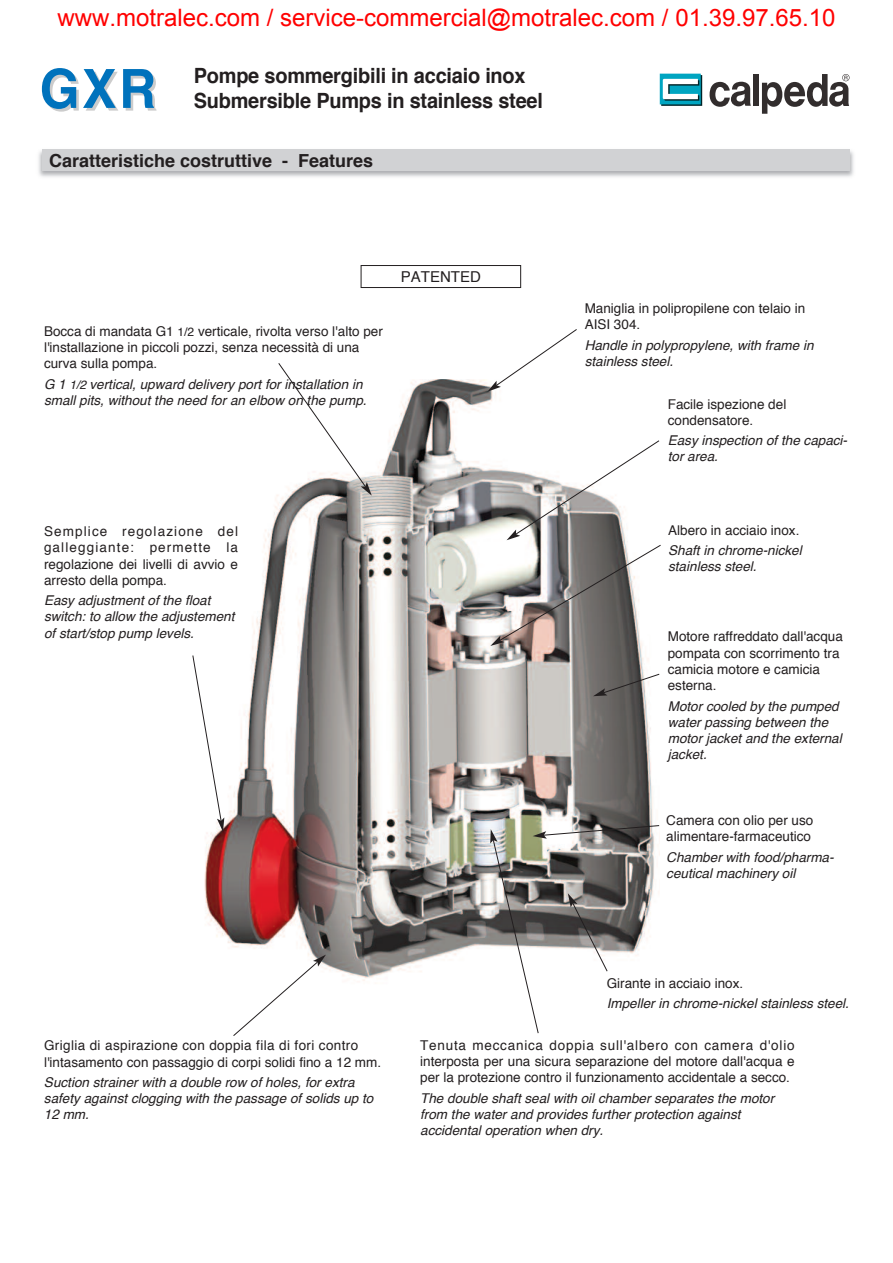
<style>
.page{position:relative;width:893px;height:1263px;background:#fff}
.page>*{position:absolute;margin:0;border:0;box-sizing:border-box;transform-origin:0 0}
.t1{font:700 54px "Helvetica";color:#0072bc;scale:.95 1}
.t2{font:24px "Arial";color:#f00}
.t3{font:700 21px "Helvetica";letter-spacing:-.01em;color:#231f20;scale:.95 1}
.t4{font:700 18px "Helvetica";color:#231f20}
.t5{font:15px "Helvetica";color:#231f20}
.t6{font:italic 13.5px/16.2px "Helvetica";color:#231f20}
.t7{font:13.5px/16.2px "Helvetica";color:#231f20}
.t8{font:13.5px/16.2px "Helvetica";letter-spacing:.03em;color:#231f20}
.s1{font-size:12px}
</style>
<div class="page">
<div style="left:753px;top:74px;width:6px;height:32px;background:#322d2d"></div>
<svg style="left:710px;top:82px;width:41px;height:25px"></svg>
<svg style="left:660px;top:74px;width:42px;height:32px"></svg>
<svg style="left:762px;top:74px;width:87px;height:40px"></svg>
<img style="left:38px;top:149px;width:816px;height:28px">
<div style="left:43px;top:149px;width:807px;height:21px;background:#d1d2d4"></div>
<img style="left:204px;top:380px;width:449px;height:601px">
<svg style="left:278px;top:363px;width:94px;height:133px"></svg>
<svg style="left:593px;top:673px;width:67px;height:23px"></svg>
<svg style="left:192px;top:655px;width:32px;height:177px"></svg>
<svg style="left:232px;top:955px;width:94px;height:81px"></svg>
<svg style="left:490px;top:440px;width:171px;height:206px"></svg>
<svg style="left:487px;top:329px;width:91px;height:63px"></svg>
<svg style="left:490px;top:825px;width:170px;height:209px"></svg>
<div style="left:361px;top:265px;width:160px;height:23px;border:1px solid #231f20"></div>
<h2 class="t2" style="left:58px;top:8px;width:779px">www.motralec.com / service-commercial@motralec.com / 01.39.97.65.10</h2>
<h1 class="t1" style="left:40px;top:66px;width:124px">GXR</h1>
<h3 class="t3" style="left:194px;top:67px;width:351px">Pompe sommergibili in acciaio inox</h3>
<h3 class="t3" style="left:194px;top:92px;width:369px">Submersible Pumps in stainless steel</h3>
<h3 class="t4" style="left:49px;top:153px;width:325px">Caratteristiche costruttive - Features</h3>
<p class="t7" style="left:44px;top:324px;width:340px">Bocca di mandata G1 <span class="s1">1/2</span> verticale, rivolta verso l'alto per l'installazione in piccoli pozzi, senza necessità di una curva sulla pompa.</p>
<p class="t6" style="left:44px;top:377px;width:324px">G 1 <span class="s1">1/2</span> vertical, upward delivery port for installation in small pits, without the need for an elbow on the pump.</p>
<p class="t5" style="left:401px;top:270px;width:82px">patenteD</p>
<p class="t7" style="left:44px;top:524px;width:196px;text-align:justify">Semplice regolazione del galleggiante: permette la regolazione dei livelli di avvio e arresto della pompa.</p>
<p class="t6" style="left:44px;top:593px;width:192px">Easy adjustment of the float switch: to allow the adjustement of start/stop pump levels.</p>
<p class="t7" style="left:585px;top:301px;width:222px">Maniglia in polipropilene con telaio in aISI 304.</p>
<p class="t6" style="left:585px;top:338px;width:230px">Handle in polypropylene, with frame in stainless steel.</p>
<p class="t7" style="left:668px;top:397px;width:120px">Facile ispezione del condensatore.</p>
<p class="t6" style="left:668px;top:433px;width:180px">Easy inspection of the capaci&shy;tor area.</p>
<p class="t7" style="left:668px;top:523px;width:133px">albero in acciaio inox.</p>
<p class="t6" style="left:668px;top:543px;width:135px">Shaft in chrome-nickel stainless steel.</p>
<p class="t7" style="left:668px;top:630px;width:177px">Motore raffreddato dall'acqua pompata con scorrimento tra camicia motore e camicia esterna.</p>
<p class="t6" style="left:668px;top:699px;width:176px">Motor cooled by the pumped water passing between the motor jacket and the external jacket.</p>
<p class="t7" style="left:666px;top:813px;width:149px">Camera con olio per uso alimentare-farmaceutico</p>
<p class="t6" style="left:666px;top:850px;width:168px">Chamber with food/pharma&shy;ceutical machinery oil</p>
<p class="t8" style="left:44px;top:1038px;width:339px">Griglia di aspirazione con doppia fila di fori contro l'intasamento con passaggio di corpi solidi fino a 12 mm.</p>
<p class="t6" style="left:44px;top:1075px;width:331px">Suction strainer with a double row of holes, for extra safety against clogging with the passage of solids up to<br>12 mm.</p>
<p class="t7" style="left:607px;top:976px;width:138px">Girante in acciaio inox.</p>
<p class="t6" style="left:607px;top:996px;width:244px">Impeller in chrome-nickel stainless steel.</p>
<p class="t7" style="left:420px;top:1038px;width:376px;text-align:justify">tenuta meccanica doppia sull'albero con camera d'olio interposta per una sicura separazione del motore dall'acqua e per la protezione contro il funzionamento accidentale a secco.</p>
<p class="t6" style="left:420px;top:1091px;width:356px">The double shaft seal with oil chamber separates the motor from the water and provides further protection against accidental operation when dry.</p>
</div>
